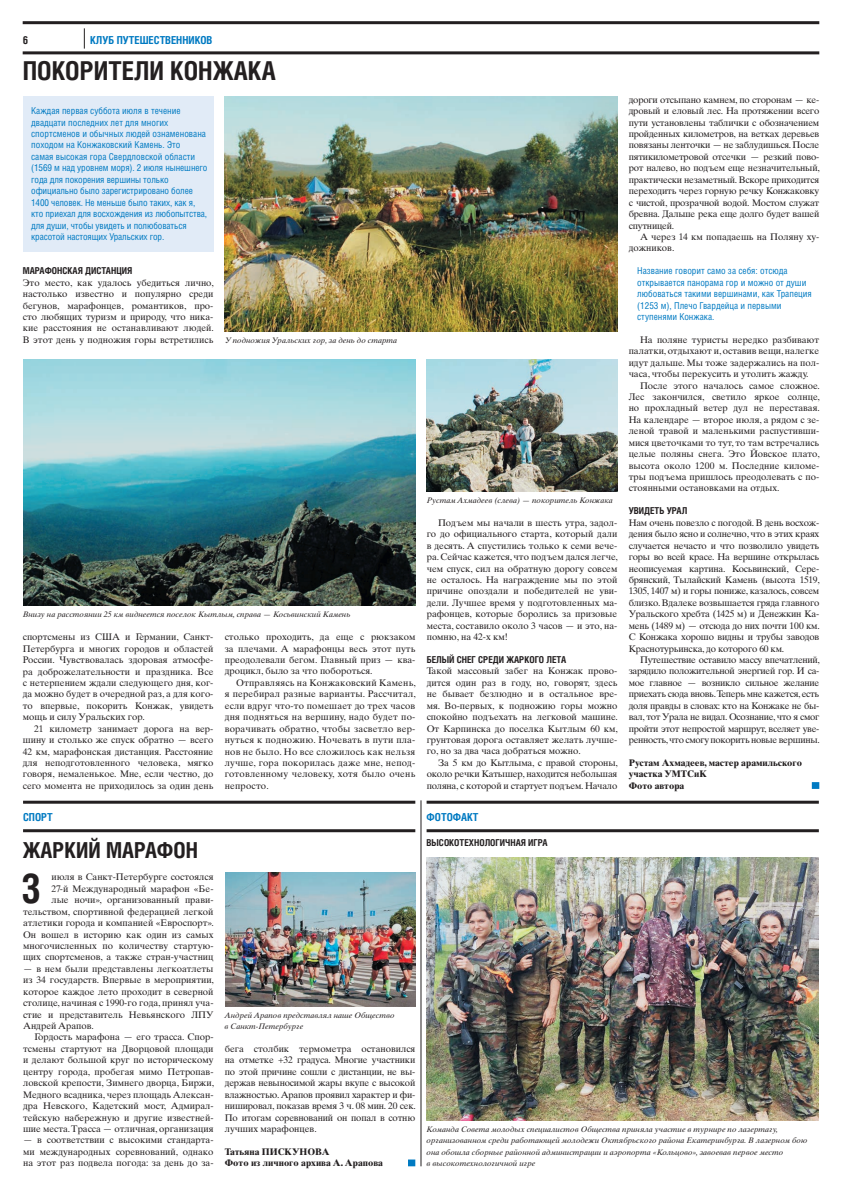
<style>
.page{position:relative;width:842px;height:1191px;background:#fff}
.page>*{position:absolute;margin:0;border:0;box-sizing:border-box;transform-origin:0 0}
.t1{font:700 41.2px "Helios Cond";color:#231f20}
.t2{font:700 26px "Helios Cond";color:#231f20}
.t3{font:700 22px "Helios Cond";color:#231f20}
.t4{font:700 11px "Helios Cond";color:#007ac2}
.t5{font:700 11px "Helios Cond";color:#231f20}
.t6{font:9.5px/11.4px "Times Ten C";color:#231f20;text-align:justify}
.t7{font:9.5px/11.4px "Helios Cond";color:#007ac2}
.t8{font:700 9.5px/11.4px "Times Ten C";color:#231f20}
.t9{font:700 9.5px "Helios Cond";color:#231f20}
.t10{font:italic 8px/11.4px "Times Ten C";color:#231f20}
</style>
<div class="page">
<hr style="left:23px;top:21px;width:796px;height:3px;background:#231f20">
<hr style="left:23px;top:51px;width:796px;height:3px;background:#231f20">
<svg style="left:84px;top:28px;width:1px;height:21px"></svg>
<div style="left:812px;top:782px;width:7px;height:7px;background:#007ac2"></div>
<img style="left:225px;top:96px;width:392px;height:235px">
<img style="left:23px;top:359px;width:392px;height:247px">
<img style="left:427px;top:359px;width:190px;height:132px">
<div style="left:23px;top:96px;width:190px;height:155px;background:#e1ebf7"></div>
<hr style="left:23px;top:800px;width:392px;height:3px;background:#231f20">
<hr style="left:23px;top:829px;width:392px;height:3px;background:#231f20">
<hr style="left:427px;top:800px;width:392px;height:3px;background:#231f20">
<hr style="left:427px;top:829px;width:392px;height:3px;background:#231f20">
<div style="left:408px;top:1159px;width:7px;height:7px;background:#007ac2"></div>
<img style="left:225px;top:872px;width:191px;height:134px">
<img style="left:427px;top:857px;width:392px;height:263px">
<hr style="left:421px;top:800px;width:1px;height:366px;background:#231f20">
<p class="t5" style="left:23px;top:33px;width:7px">6</p>
<p class="t4" style="left:90px;top:33px;width:124px">КЛУБ ПУТЕШЕСТВЕННИКОВ</p>
<h2 class="t2" style="left:23px;top:55px;width:255px">ПОКОРИТЕЛИ КОНЖАКА</h2>
<p class="t7" style="left:31px;top:105px;width:178px">Каждая первая суббота июля в течение двадцати последних лет для многих спортсменов и обычных людей ознаменована походом на Конжаковский Камень. Это<br>самая высокая гора Свердловской области (1569 м над уровнем моря). 2 июля нынешнего года для покорения вершины только официально было зарегистрировано более 1400 человек. Не меньше было таких, как я, кто приехал для восхождения из любопытства, для души, чтобы увидеть и полюбоваться красотой настоящих Уральских гор.</p>
<p class="t9" style="left:23px;top:265px;width:111px">МАРАФОНСКАЯ ДИСТАНЦИЯ</p>
<p class="t6" style="left:23px;top:277px;width:193px">Это место, как удалось убедиться лично, настолько известно и популярно среди бегунов, марафонцев, романтиков, про&shy;сто любящих туризм и природу, что ника&shy;кие расстояния не останавливают людей.<br>В этот день у подножия горы встретились</p>
<p class="t10" style="left:225px;top:334px;width:174px">У подножия Уральских гор, за день до старта</p>
<p class="t10" style="left:23px;top:609px;width:329px">Внизу на расстоянии 25 км виднеется поселок Кытлым, справа — Косьвинский Камень</p>
<p class="t6" style="left:23px;top:631px;width:192px">спортсмены из США и Германии, Санкт-Петербурга и многих городов и областей России. Чувствовалась здоровая атмосфе&shy;ра доброжелательности и праздника. Все с нетерпением ждали следующего дня, ког&shy;да можно будет в очередной раз, а для кого&shy;то впервые, покорить Конжак, увидеть мощь и силу Уральских гор.</p>
<p class="t6" style="left:23px;top:723px;width:192px;text-indent:11px">21 километр занимает дорога на вер&shy;шину и столько же спуск обратно — всего 42 км, марафонская дистанция. Расстояние для неподготовленного человека, мягко говоря, немаленькое. Мне, если честно, до сего момента не приходилось за один день</p>
<p class="t6" style="left:225px;top:631px;width:192px">столько проходить, да еще с рюкзаком за плечами. А марафонцы весь этот путь преодолевали бегом. Главный приз — ква&shy;дроцикл, было за что побороться.</p>
<p class="t6" style="left:225px;top:677px;width:193px;text-indent:11px">Отправляясь на Конжаковский Камень, я перебирал разные варианты. Рассчитал, если вдруг что-то помешает до трех часов дня подняться на вершину, надо будет по&shy;ворачивать обратно, чтобы засветло вер&shy;нуться к подножию. Ночевать в пути пла&shy;нов не было. Но все сложилось как нельзя лучше, гора покорилась даже мне, непод&shy;готовленному человеку, хотя было очень непросто.</p>
<p class="t10" style="left:427px;top:494px;width:188px">Рустам Ахмадеев (слева) — покоритель Конжака</p>
<p class="t6" style="left:427px;top:517px;width:193px;text-indent:11px">Подъем мы начали в шесть утра, задол&shy;го до официального старта, который дали в десять. А спустились только к семи вече&shy;ра. Сейчас кажется, что подъем дался легче, чем спуск, сил на обратную дорогу совсем не осталось. На награждение мы по этой причине опоздали и победителей не уви&shy;дели. Лучшее время у подготовленных ма&shy;рафонцев, которые боролись за призовые места, составило около 3 часов — и это, на&shy;помню, на 42-х км!</p>
<p class="t9" style="left:427px;top:654px;width:141px">БЕЛЫЙ СНЕГ СРЕДИ ЖАРКОГО ЛЕТА</p>
<p class="t6" style="left:427px;top:665px;width:193px">Такой массовый забег на Конжак прово&shy;дится один раз в году, но, говорят, здесь не бывает безлюдно и в остальное вре&shy;мя. Во-первых, к подножию горы можно спокойно подъехать на легковой машине.<br>От Карпинска до поселка Кытлым 60 км, грунтовая дорога оставляет желать лучше&shy;го, но за два часа добраться можно.</p>
<p class="t6" style="left:427px;top:757px;width:193px;text-indent:11px">За 5 км до Кытлыма, с правой стороны, около речки Катышер, находится небольшая поляна, с которой и стартует подъем. Начало</p>
<p class="t4" style="left:23px;top:810px;width:31px">СПОРТ</p>
<p class="t4" style="left:427px;top:810px;width:53px">ФОТОФАКТ</p>
<h3 class="t3" style="left:23px;top:836px;width:177px">ЖАРКИЙ МАРАФОН</h3>
<p class="t9" style="left:427px;top:837px;width:123px">ВЫСОКОТЕХНОЛОГИЧНАЯ ИГРА</p>
<p class="t6" style="left:629px;top:94px;width:193px">дороги отсыпано камнем, по сторонам — ке&shy;дровый и еловый лес. На протяжении всего пути установлены таблички с обозначением пройденных километров, на ветках деревьев повязаны ленточки — не заблудишься. После пятикилометровой отсечки — резкий пово&shy;рот налево, но подъем еще незначительный, практически незаметный. Вскоре приходится переходить через горную речку Конжаковку с чистой, прозрачной водой. Мостом служат бревна. Дальше река еще долго будет вашей спутницей.</p>
<p class="t6" style="left:629px;top:231px;width:192px;text-indent:11px">А через 14 км попадаешь на Поляну ху&shy;дожников.</p>
<p class="t7" style="left:637px;top:265px;width:176px">Название говорит само за себя: отсюда открывается панорама гор и можно от души любоваться такими вершинами, как Трапеция (1253 м), Плечо Гвардейца и первыми ступенями Конжака.</p>
<p class="t6" style="left:629px;top:334px;width:192px;text-indent:11px">На поляне туристы нередко разбивают палатки, отдыхают и, оставив вещи, налегке идут дальше. Мы тоже задержались на пол&shy;часа, чтобы перекусить и утолить жажду.</p>
<p class="t6" style="left:629px;top:380px;width:193px;text-indent:11px">После этого началось самое сложное.<br>Лес закончился, светило яркое солнце, но прохладный ветер дул не переставая.<br>На календаре — второе июля, а рядом с зе&shy;леной травой и маленькими распустивши&shy;мися цветочками то тут, то там встречались целые поляны снега. Это Йовское плато, высота около 1200 м. Последние киломе&shy;тры подъема пришлось преодолевать с по&shy;стоянными остановками на отдых.</p>
<p class="t9" style="left:629px;top:505px;width:60px">УВИДЕТЬ УРАЛ</p>
<p class="t6" style="left:629px;top:517px;width:193px">Нам очень повезло с погодой. В день восхож&shy;дения было ясно и солнечно, что в этих краях случается нечасто и что позволило увидеть горы во всей красе. На вершине открылась неописуемая картина. Косьвинский, Сере&shy;брянский, Тылайский Камень (высота 1519, 1305, 1407 м) и горы пониже, казалось, совсем близко. Вдалеке возвышается гряда главного Уральского хребта (1425 м) и Денежкин Ка&shy;мень (1489 м) — отсюда до них почти 100 км.<br>С Конжака хорошо видны и трубы заводов Краснотурьинска, до которого 60 км.</p>
<p class="t6" style="left:629px;top:654px;width:193px;text-indent:11px">Путешествие оставило массу впечатлений, зарядило положительной энергией гор. И са&shy;мое главное — возникло сильное желание приехать сюда вновь. Теперь мне кажется, есть доля правды в словах: кто на Конжаке не бы&shy;вал, тот Урала не видал. Осознание, что я смог пройти этот непростой маршрут, вселяет уве&shy;ренность, что смогу покорить новые вершины.</p>
<p class="t8" style="left:629px;top:757px;width:175px">Рустам Ахмадеев, мастер арамильского участка УМТСиК<br>Фото автора</p>
<h1 class="t1" style="left:21px;top:864px;width:22px">3</h1>
<p class="t6" style="left:23px;top:871px;width:192px;text-align:right">июля в Санкт-Петербурге состоялся<br>27-й Международный марафон «Бе-<br>лые ночи», организованный прави&shy;тельством, спортивной федерацией легкой атлетики города и компанией «Евроспорт».<br>Он вошел в историю как один из самых многочисленных по количеству стартую&shy;щих спортсменов, а также стран-участниц</p>
<p class="t6" style="left:23px;top:963px;width:192px">— в нем были представлены легкоатлеты из 34 государств. Впервые в мероприятии, которое каждое лето проходит в северной столице, начиная с 1990-го года, принял уча&shy;стие и представитель Невьянского ЛПУ Андрей Арапов.</p>
<p class="t6" style="left:23px;top:1031px;width:192px;text-indent:11px">Гордость марафона — его трасса. Спор&shy;тсмены стартуют на Дворцовой площади и делают большой круг по историческому центру города, пробегая мимо Петропав&shy;ловской крепости, Зимнего дворца, Биржи, Медного всадника, через площадь Алексан&shy;дра Невского, Кадетский мост, Адмирал&shy;тейскую набережную и другие известней&shy;шие места. Трасса — отличная, организация</p>
<p class="t6" style="left:23px;top:1134px;width:192px">— в соответствии с высокими стандарта&shy;ми международных соревнований, однако на этот раз подвела погода: за день до за-</p>
<p class="t10" style="left:225px;top:1009px;width:171px">Андрей Арапов представлял наше Общество в Санкт-Петербурге</p>
<p class="t6" style="left:225px;top:1043px;width:192px">бега столбик термометра остановился на отметке +32 градуса. Многие участники по этой причине сошли с дистанции, не вы&shy;держав невыносимой жары вкупе с высокой влажностью. Арапов проявил характер и фи&shy;нишировал, показав время 3 ч. 08 мин. 20 сек.<br>По итогам соревнований он попал в сотню лучших марафонцев.</p>
<p class="t8" style="left:225px;top:1145px;width:159px">Татьяна ПИСКУНОВА<br>Фото из личного архива А. Арапова</p>
<p class="t10" style="left:427px;top:1123px;width:382px">Команда Совета молодых специалистов Общества приняла участие в турнире по лазертагу, организованном среди работающей молодежи Октябрьского района Екатеринбурга. В лазерном бою она обошла сборные районной администрации и аэропорта «Кольцово», завоевав первое место<br>в высокотехнологичной игре</p>
</div>
